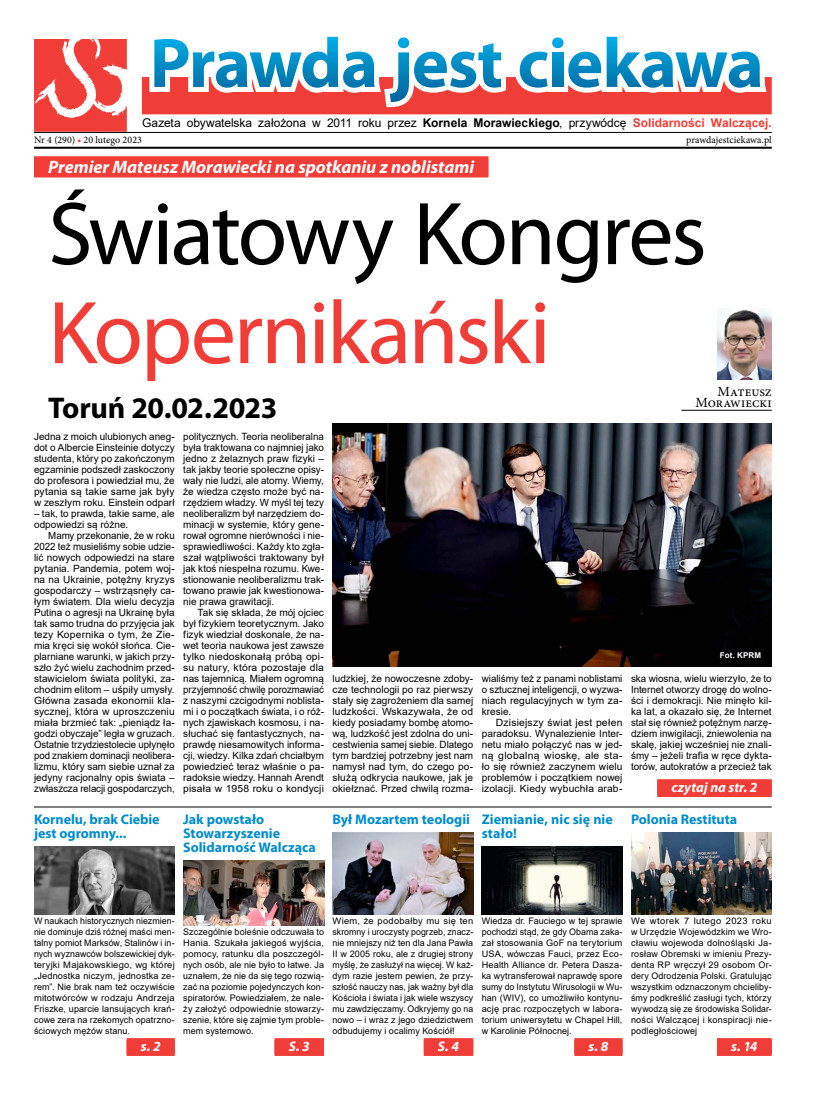
<style>
.page{position:relative;width:820px;height:1106px;background:#fff}
.page>*{position:absolute;margin:0;border:0;box-sizing:border-box;transform-origin:0 0}
.t1{font:90px "Myriad Pro";letter-spacing:-.03em;color:#000}
.t2{font:90px "Myriad Pro";letter-spacing:-.025em;color:#f13d37}
.t3{font:700 30px "Myriad Pro";letter-spacing:-.015em;color:#000}
.t4{font:italic 700 18px "Myriad Pro";color:#fff}
.t5{font:700 14px/14px "Myriad Pro";letter-spacing:-.005em;color:#008cce}
.t6{font:italic 700 14px "Myriad Pro";color:#fff}
.t7{font:14px/11px "Minion Pro";letter-spacing:-.01em;color:#000;text-align:right}
.t8{font:12px "Arial";letter-spacing:-.005em;color:#000}
.t9{font:10px/11px "Arial";letter-spacing:.005em;color:#000;text-align:justify}
.t10{font:10px/11px "Arial";letter-spacing:.005em;color:#000;text-align:justify;scale:1.04 1}
.t11{font:10px "Minion Pro";letter-spacing:-.005em;color:#000}
.t12{font:9px/11px "Arial";letter-spacing:.01em;color:#000;text-align:justify}
.t13{font:9px/11px "Arial";letter-spacing:.01em;color:#000;text-align:justify;scale:1.04 1}
.t14{font:700 8px "Arial";letter-spacing:.015em;color:#fff}
.s1{font-weight:700}
.s2{font-weight:700;color:#f13d37}
.s3{color:#f13d37}
</style>
<div class="page">
<hr style="left:34px;top:147px;width:737px;height:2px;background:#000">
<svg style="left:34px;top:39px;width:93px;height:93px"></svg>
<hr style="left:34px;top:132px;width:737px;height:1px;background:#000">
<svg style="left:142px;top:37px;width:629px;height:77px"></svg>
<img style="left:332px;top:424px;width:439px;height:242px">
<div style="left:34px;top:157px;width:454px;height:20px;background:#f13d37"></div>
<div style="left:34px;top:156px;width:454px;height:20px;background:#f13d37"></div>
<hr style="left:681px;top:410px;width:90px;height:1px;background:#000">
<img style="left:717px;top:310px;width:54px;height:69px">
<div style="left:657px;top:779px;width:114px;height:16px;background:#f13d37"></div>
<div style="left:657px;top:781px;width:114px;height:16px;background:#f13d37"></div>
<hr style="left:34px;top:806px;width:737px;height:1px;background:#000">
<div style="left:127px;top:1038px;width:48px;height:16px;background:#f2544f"></div>
<div style="left:127px;top:1039px;width:48px;height:16px;background:#f13d37"></div>
<img style="left:34px;top:846px;width:141px;height:68px">
<div style="left:274px;top:1038px;width:50px;height:16px;background:#f2544f"></div>
<div style="left:274px;top:1039px;width:50px;height:16px;background:#f13d37"></div>
<img style="left:183px;top:860px;width:141px;height:65px">
<div style="left:423px;top:1038px;width:50px;height:16px;background:#f2544f"></div>
<div style="left:423px;top:1039px;width:50px;height:16px;background:#f13d37"></div>
<img style="left:332px;top:832px;width:141px;height:82px">
<div style="left:574px;top:1038px;width:48px;height:16px;background:#f2544f"></div>
<div style="left:574px;top:1039px;width:48px;height:16px;background:#f13d37"></div>
<img style="left:481px;top:846px;width:141px;height:68px">
<div style="left:716px;top:1038px;width:55px;height:16px;background:#f2544f"></div>
<div style="left:716px;top:1039px;width:55px;height:16px;background:#f13d37"></div>
<img style="left:631px;top:832px;width:140px;height:82px">
<p class="t8" style="left:142px;top:114px;width:630px">Gazeta obywatelska założona w 2011 roku przez <span class="s1">Kornela Morawieckiego</span>, przywódcę <span class="s2">Solidarności Walczącej.</span></p>
<p class="t11" style="left:34px;top:133px;width:109px">Nr 4 (290) <span class="s3">•</span> 20 lutego 2023</p>
<p class="t11" style="left:686px;top:133px;width:87px">prawdajestciekawa.pl</p>
<h3 class="t4" style="left:48px;top:155px;width:427px">Premier Mateusz Morawiecki na spotkaniu z noblistami</h3>
<h1 class="t1" style="left:48px;top:178px;width:659px">Światowy Kongres</h1>
<h1 class="t2" style="left:48px;top:277px;width:504px">Kopernikański</h1>
<h2 class="t3" style="left:48px;top:388px;width:230px">Toruń 20.02.2023</h2>
<h3 class="t7" style="left:695px;top:386px;width:78px">Mateusz<br>Morawiecki</h3>
<p class="t9" style="left:34px;top:431px;width:142px">Jedna z moich ulubionych aneg&shy;dot o Albercie Einsteinie dotyczy studenta, który po zakończonym egzaminie podszedł zaskoczony do profesora i powiedział mu, że pytania są takie same jak były w zeszłym roku. Einstein odparł</p>
<p class="t9" style="left:34px;top:508px;width:142px">– tak, to prawda, takie same, ale odpowiedzi są różne.</p>
<p class="t9" style="left:34px;top:530px;width:142px;text-indent:14px">Mamy przekonanie, że w roku 2022 też musieliśmy sobie udzie&shy;lić nowych odpowiedzi na stare pytania. Pandemia, potem woj&shy;na na Ukrainie, potężny kryzys gospodarczy – wstrząsnęły ca&shy;łym światem. Dla wielu decyzja Putina o agresji na Ukrainę była tak samo trudna do przyjęcia jak tezy Kopernika o tym, że Zie&shy;mia kręci się wokół słońca. Cie&shy;plarniane warunki, w jakich przy&shy;szło żyć wielu zachodnim przed&shy;stawicielom świata polityki, za&shy;chodnim elitom – uśpiły umysły.<br>Główna zasada ekonomii kla&shy;sycznej, która w uproszczeniu miała brzmieć tak: „pieniądz ła&shy;godzi obyczaje” legła w gruzach.<br>Ostatnie trzydziestolecie upłynęło pod znakiem dominacji neolibera&shy;lizmu, który sam siebie uznał za jedyny racjonalny opis świata – zwłaszcza relacji gospodarczych,</p>
<h3 class="t5" style="left:34px;top:811px;width:127px">Kornelu, brak Ciebie jest ogromny...</h3>
<p class="t9" style="left:183px;top:431px;width:142px">politycznych. Teoria neoliberalna była traktowana co najmniej jako jedno z żelaznych praw fizyki – tak jakby teorie społeczne opisy&shy;wały nie ludzi, ale atomy. Wiemy, że wiedza często może być na&shy;rzędziem władzy. W myśl tej tezy neoliberalizm był narzędziem do&shy;minacji w systemie, który gene&shy;rował ogromne nierówności i nie&shy;sprawiedliwości. Każdy kto zgła&shy;szał wątpliwości traktowany był jak ktoś niespełna rozumu. Kwe&shy;stionowanie neoliberalizmu trak&shy;towano prawie jak kwestionowa&shy;nie prawa grawitacji.</p>
<p class="t9" style="left:183px;top:607px;width:142px;text-indent:14px">Tak się składa, że mój ojciec był fizykiem teoretycznym. Jako fizyk wiedział doskonale, że na&shy;wet teoria naukowa jest zawsze tylko niedoskonałą próbą opi&shy;su natury, która pozostaje dla nas tajemnicą. Miałem ogromną przyjemność chwilę porozmawiać z naszymi czcigodnymi noblista&shy;mi i o początkach świata, i o róż&shy;nych zjawiskach kosmosu, i na&shy;słuchać się fantastycznych, na&shy;prawdę niesamowitych informa&shy;cji, wiedzy. Kilka zdań chciałbym powiedzieć teraz właśnie o pa&shy;radoksie wiedzy. Hannah Arendt pisała w 1958 roku o kondycji</p>
<h3 class="t5" style="left:183px;top:811px;width:134px">Jak powstało<br>Stowarzyszenie<br>Solidarność Walcząca</h3>
<p class="t9" style="left:332px;top:673px;width:142px">ludzkiej, że nowoczesne zdoby&shy;cze technologii po raz pierwszy stały się zagrożeniem dla samej ludzkości. Wskazywała, że od kiedy posiadamy bombę atomo&shy;wą, ludzkość jest zdolna do uni&shy;cestwienia samej siebie. Dlatego tym bardziej potrzebny jest nam namysł nad tym, do czego po&shy;służą odkrycia naukowe, jak je okiełznać. Przed chwilą rozma-</p>
<p class="t9" style="left:481px;top:673px;width:142px">wialiśmy też z panami noblistami o sztucznej inteligencji, o wyzwa&shy;niach regulacyjnych w tym za&shy;kresie.</p>
<p class="t10" style="left:481px;top:717px;width:137px;text-indent:14px">Dzisiejszy świat jest pełen paradoksu. Wynalezienie Inter&shy;netu miało połączyć nas w jed&shy;ną globalną wioskę, ale sta&shy;ło się również zaczynem wielu problemów i początkiem nowej izolacji. Kiedy wybuchła arab-</p>
<h3 class="t5" style="left:332px;top:811px;width:139px">Był Mozartem teologii</h3>
<h3 class="t5" style="left:481px;top:811px;width:132px">Ziemianie, nic się nie stało!</h3>
<p class="t14" style="left:719px;top:649px;width:43px">Fot. KPRM</p>
<p class="t9" style="left:630px;top:673px;width:142px">ska wiosna, wielu wierzyło, że to Internet otworzy drogę do wolno&shy;ści i demokracji. Nie minęło kil&shy;ka lat, a okazało się, że Internet stał się również potężnym narzę&shy;dziem inwigilacji, zniewolenia na skalę, jakiej wcześniej nie znali&shy;śmy – jeżeli trafia w ręce dykta&shy;torów, autokratów a przecież tak</p>
<h3 class="t6" style="left:671px;top:778px;width:88px">czytaj na str. 2</h3>
<h3 class="t5" style="left:630px;top:811px;width:108px">Polonia Restituta</h3>
<p class="t12" style="left:34px;top:915px;width:142px">W naukach historycznych niezmien&shy;nie dominuje dziś różnej maści men&shy;talny pomiot Marksów, Stalinów i in&shy;nych wyznawców bolszewickiej dyk&shy;teryjki Majakowskiego, wg której „Jednostka niczym, jednostka ze&shy;rem”. Nie brak nam też oczywiście mitotwórców w rodzaju Andrzeja Friszke, uparcie lansujących krań&shy;cowe zera na rzekomych opatrzno&shy;ściowych mężów stanu.</p>
<h3 class="t6" style="left:141px;top:1037px;width:21px">s. 2</h3>
<p class="t12" style="left:183px;top:926px;width:142px">Szczególnie boleśnie odczuwała to Hania. Szukała jakiegoś wyjścia, pomocy, ratunku dla poszczegól&shy;nych osób, ale nie było to łatwe. Ja uznałem, że nie da się tego rozwią&shy;zać na poziomie pojedynczych kon&shy;spiratorów. Powiedziałem, że nale&shy;ży założyć odpowiednie stowarzy&shy;szenie, które się zajmie tym proble&shy;mem systemowo.</p>
<h3 class="t6" style="left:288px;top:1037px;width:23px">S. 3</h3>
<p class="t13" style="left:332px;top:915px;width:137px">Wiem, że podobałby mu się ten skromny i uroczysty pogrzeb, znacz&shy;nie mniejszy niż ten dla Jana Pawła II w 2005 roku, ale z drugiej strony myślę, że zasłużył na więcej. W każ&shy;dym razie jestem pewien, że przy&shy;szłość nauczy nas, jak ważny był dla Kościoła i świata i jak wiele wszyscy mu zawdzięczamy. Odkryjemy go na nowo – i wraz z jego dziedzictwem odbudujemy i ocalimy Kościół!</p>
<h3 class="t6" style="left:438px;top:1037px;width:23px">S. 4</h3>
<p class="t12" style="left:481px;top:915px;width:142px">Wiedza dr. Fauciego w tej sprawie pochodzi stąd, że gdy Obama zaka&shy;zał stosowania GoF na terytorium USA, wówczas Fauci, przez Eco-Health Alliance dr. Petera Dasza&shy;ka wytransferował naprawdę spore sumy do Instytutu Wirusologii w Wu&shy;han (WIV), co umożliwiło kontynu&shy;ację prac rozpoczętych w labora&shy;torium uniwersytetu w Chapel Hill, w Karolinie Północnej.</p>
<h3 class="t6" style="left:588px;top:1037px;width:21px">s. 8</h3>
<p class="t13" style="left:630px;top:915px;width:137px">We wtorek 7 lutego 2023 roku w Urzędzie Wojewódzkim we Wro&shy;cławiu wojewoda dolnośląski Ja&shy;rosław Obremski w imieniu Prezy&shy;denta RP wręczył 29 osobom Or&shy;dery Odrodzenia Polski. Gratulując wszystkim odznaczonym chcieliby&shy;śmy podkreślić zasługi tych, którzy wywodzą się ze środowiska Solidar&shy;ności Walczącej i konspiracji nie&shy;podległościowej</p>
<h3 class="t6" style="left:730px;top:1037px;width:28px">s. 14</h3>
</div>
